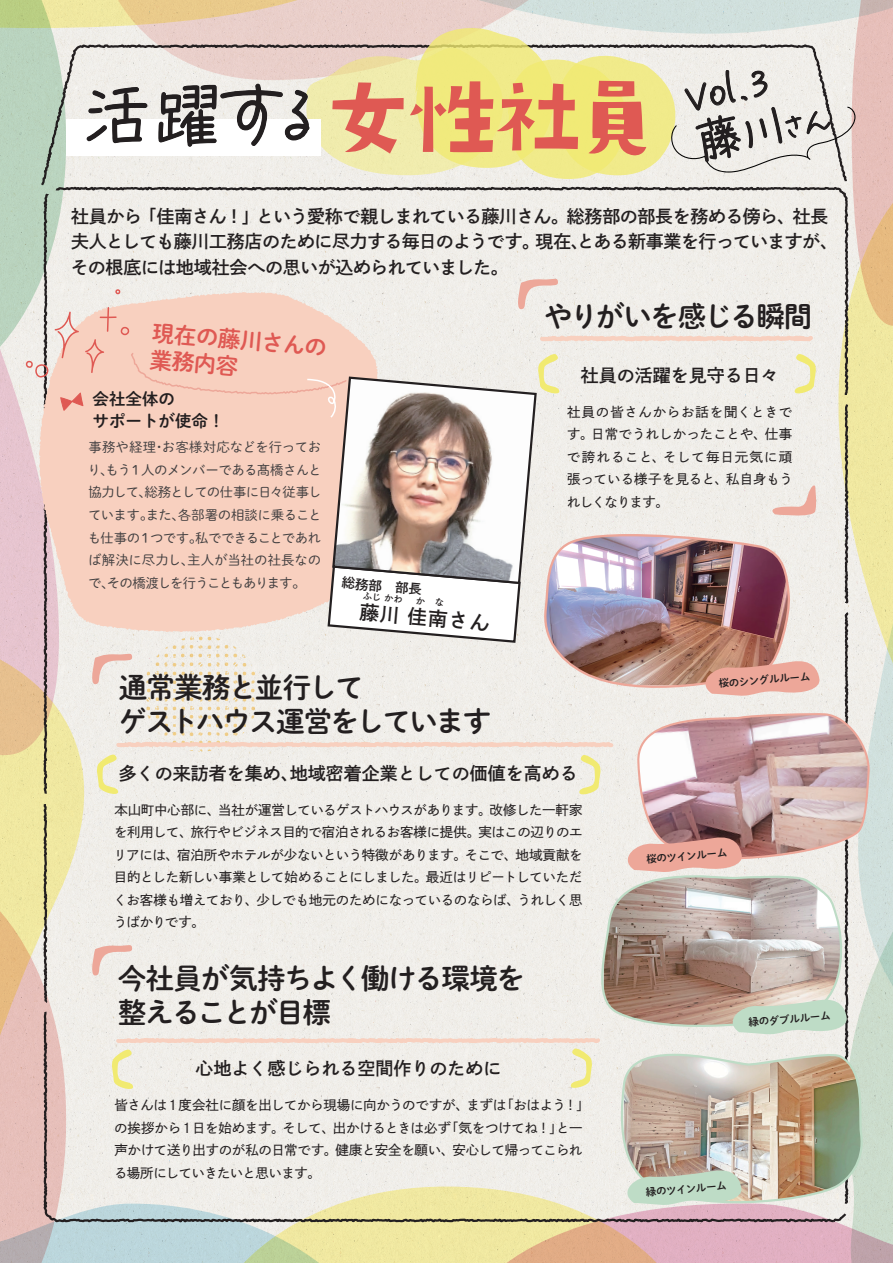
<style>
.page{position:relative;width:893px;height:1263px;background:#fff}
.page>*{position:absolute;margin:0;border:0;box-sizing:border-box;transform-origin:0 0}
.t1{font:66.75px "VDL Pen Letter Medium";color:#231f20}
.t2{font:45.75px "VDL Pen Letter Medium";color:#231f20}
.t3{font:39.75px "VDL Pen Letter Medium";color:#231f20}
.t4{font:28.5px/34.5px "DNP Shuei M Go Std B";letter-spacing:-.06em;color:#231f20}
.t5{font:22.5px/27px "DNP Shuei M Go Std B";color:#df5953}
.t6{font:19.5px "DNP Shuei Go Gin Std B";color:#231f20}
.t7{font:18px/25.5px "DNP Shuei Go Gin Std B";letter-spacing:-.015em;color:#231f20}
.t8{font:18px "DNP Shuei Go Gin Std B";letter-spacing:-.035em;color:#231f20}
.t9{font:16.5px/22.5px "DNP Shuei M Go Std B";color:#231f20}
.t10{font:13.5px/22.5px "DNP Shuei Go Gin Std M";letter-spacing:-.025em;color:#231f20}
.t11{font:13.5px/22.5px "DNP Shuei M Go Std L";letter-spacing:-.04em;color:#434041}
.t12{font:13.5px/22.5px "DNP Shuei Go Gin Std M";letter-spacing:-.005em;color:#231f20}
.t13{font:13.5px/22.5px "DNP Shuei Go Gin Std M";letter-spacing:.03em;color:#231f20;text-align:right}
.t14{font:13.5px/22.5px "DNP Shuei M Go Std L";letter-spacing:-.01em;color:#434041}
.t15{font:13.5px/22.5px "DNP Shuei M Go Std L";letter-spacing:-.075em;color:#434041}
.t16{font:13.5px/22.5px "DNP Shuei M Go Std L";letter-spacing:-.09em;color:#434041}
.t17{font:13.5px "DNP Shuei M Go Std L";letter-spacing:-.005em;color:#434041}
.t18{font:13.5px "DNP Shuei Go Gin Std M";letter-spacing:.075em;color:#231f20}
.t19{font:13.5px "DNP Shuei Go Gin Std B";color:#231f20}
.t20{font:10.5px "DNP Shuei M Go Std B";color:#231f20}
.t21{font:9px "DNP Shuei Go Gin Std B";color:#231f20}
.s1{font-family:"AB kirigirisu";font-size:96px;color:#df5953}
.s2{font-size:30.75px}
.s3{font-size:20.25px}
</style>
<div class="page">
<img style="left:0;top:0;width:893px;height:1263px">
<h1 class="t1" style="left:83px;top:67px;width:585px">活躍する<span class="s1">女性社員</span></h1>
<h3 class="t3" style="left:680px;top:72px;width:87px;rotate:-13deg">Vol.3</h3>
<h2 class="t2" style="left:689px;top:112px;width:139px;rotate:-13deg">藤川<span class="s2">さん</span></h2>
<h3 class="t7" style="left:71px;top:203px;width:72px">社員から</h3>
<h3 class="t7" style="left:139px;top:203px;width:122px">「佳南さん！」</h3>
<h3 class="t7" style="left:256px;top:203px;width:574px">という愛称で親しまれている藤川さん。総務部の部長を務める傍ら、社長</h3>
<h3 class="t7" style="left:71px;top:228px;width:471px">夫人としても藤川工務店のために尽力する毎日のようです。その根底には地域社会への思いが込められていました。</h3>
<h3 class="t8" style="left:535px;top:229px;width:304px">現在とある新事業を行っていますが、</h3>
<h3 class="t7" style="left:571px;top:228px;width:19px">、</h3>
<h3 class="t5" style="left:153px;top:318px;width:177px;rotate:5deg">現在の藤川さんの業務内容</h3>
<p class="t9" style="left:93px;top:387px;width:133px">会社全体の<br>サポートが使命!</p>
<p class="t17" style="left:88px;top:438px;width:234px">事務や経理お客様対応などを行ってお</p>
<p class="t11" style="left:88px;top:436px;width:236px;text-indent:65px">・<br>りもう１人のメンバーである髙橋さんと</p>
<p class="t15" style="left:88px;top:458px;width:235px;text-indent:12px">、<br>協力して総務としての仕事に日々従事し</p>
<p class="t11" style="left:88px;top:481px;width:235px;text-indent:50px">、<br>ていますまた各部署の相談に乗ること</p>
<p class="t11" style="left:172px;top:503px;width:15px">、</p>
<p class="t11" style="left:150px;top:503px;width:172px;text-indent:-10px">。<br>つです私でできることであれ</p>
<p class="t14" style="left:88px;top:526px;width:235px">も仕事の１<br>ば解決に尽力し主人が当社の社長なの</p>
<p class="t16" style="left:88px;top:548px;width:219px;text-indent:93px">、<br>でその橋渡しを行うこともあります。</p>
<p class="t11" style="left:101px;top:571px;width:15px">、</p>
<p class="t11" style="left:189px;top:526px;width:15px">。</p>
<p class="t19" style="left:343px;top:573px;width:82px;rotate:5deg">総務部　部長</p>
<h3 class="t6" style="left:361px;top:598px;width:132px;rotate:5deg">藤川佳南<span class="s3">さん</span></h3>
<p class="t21" style="left:364px;top:589px;width:41px;rotate:5deg">ふじかわ</p>
<h3 class="t4" style="left:118px;top:669px;width:375px">通常業務と並行して<br>ゲストハウス運営をしています</h3>
<h3 class="t4" style="left:544px;top:298px;width:270px">やりがいを感じる瞬間</h3>
<h3 class="t7" style="left:581px;top:362px;width:199px">社員の活躍を見守る日々</h3>
<p class="t13" style="left:567px;top:400px;width:227px">社員の皆さんからお話を聞くときで日常でうれしかったことや、仕事</p>
<p class="t10" style="left:567px;top:423px;width:28px">す。</p>
<p class="t18" style="left:663px;top:447px;width:131px">そして毎日元気に頑</p>
<p class="t12" style="left:567px;top:445px;width:227px">で誇れること、<br>張っている様子を見ると、私自身もうれしくなります。</p>
<p class="t20" style="left:718px;top:676px;width:93px;rotate:-5deg">桜のシングルルーム</p>
<h3 class="t7" style="left:119px;top:760px;width:181px">多くの来訪者を集め、</h3>
<p class="t10" style="left:218px;top:798px;width:366px">当社が運営しているゲストハウスがあります。改修した一軒家</p>
<h3 class="t7" style="left:290px;top:760px;width:289px">地域密着企業としての価値を高める</h3>
<p class="t10" style="left:114px;top:798px;width:108px">本山町中心部に、</p>
<p class="t10" style="left:114px;top:821px;width:470px">を利用して、旅行やビジネス目的で宿泊されるお客様に提供。実はこの辺りのエ</p>
<p class="t10" style="left:465px;top:843px;width:119px">そこで、地域貢献を</p>
<p class="t10" style="left:114px;top:843px;width:355px">リアには、宿泊所やホテルが少ないという特徴があります。</p>
<p class="t10" style="left:114px;top:866px;width:470px">目的とした新しい事業として始めることにしました。最近はリピートしていただ</p>
<p class="t10" style="left:518px;top:888px;width:66px">うれしく思</p>
<p class="t10" style="left:114px;top:888px;width:408px">くお客様も増えており、少しでも地元のためになっているのならば、うばかりです。</p>
<h3 class="t4" style="left:118px;top:960px;width:409px">今社員が気持ちよく働ける環境を整えることが目標</h3>
<h3 class="t7" style="left:195px;top:1055px;width:307px">心地よく感じられる空間作りのために</h3>
<p class="t10" style="left:114px;top:1093px;width:356px">皆さんは１度会社に顔を出してから現場に向かうのですが、</p>
<p class="t10" style="left:467px;top:1093px;width:41px">まずは</p>
<p class="t10" style="left:500px;top:1093px;width:91px">「おはよう!「</p>
<p class="t10" style="left:333px;top:1116px;width:120px">出かけるときは必ず</p>
<p class="t10" style="left:445px;top:1116px;width:119px">「気をつけてね！」</p>
<p class="t10" style="left:114px;top:1116px;width:470px">の挨拶から１日を始めます。<br>声かけて送り出すのが私の日常です。健康と安全を願い、安心して帰ってこられる場所にしていきたいと思います。</p>
<p class="t10" style="left:556px;top:1116px;width:28px">と一</p>
<p class="t10" style="left:283px;top:1116px;width:54px">そして、</p>
<p class="t20" style="left:646px;top:852px;width:83px;rotate:-5deg">桜のツインルーム</p>
<p class="t20" style="left:748px;top:1015px;width:84px;rotate:-5deg">緑のダブルルーム</p>
<p class="t20" style="left:645px;top:1185px;width:83px;rotate:-5deg">緑のツインルーム</p>
</div>
